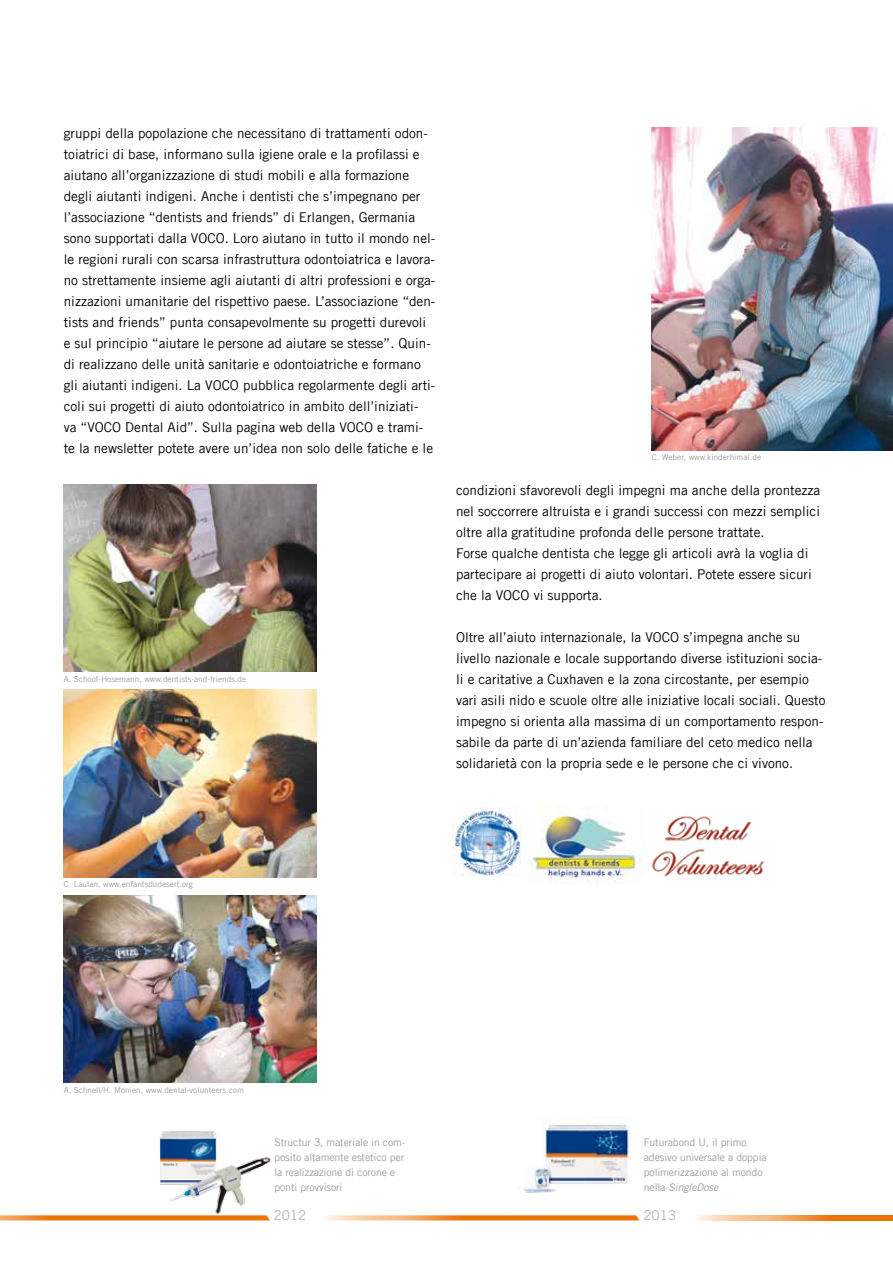
<style>
.page{position:relative;width:893px;height:1263px;background:#fff}
.page>*{position:absolute;margin:0;border:0;box-sizing:border-box;transform-origin:0 0}
.t1{font:13.5px/21px "Trade Gothic LT Com";color:#000}
.t2{font:13.5px "Trade Gothic LT Com";color:#b1b3b4}
.t3{font:10.5px/15px "Trade Gothic LT Com";letter-spacing:-.01em;color:#9c9e9f}
.t4{font:8.25px "Trade Gothic LT Com";color:#9c9e9f}
.s1{font-style:italic}
</style>
<div class="page">
<img style="left:523px;top:1121px;width:107px;height:72px">
<img style="left:160px;top:1131px;width:111px;height:83px">
<svg style="left:326px;top:1215px;width:313px;height:5px;background:#f19948"></svg>
<img style="left:652px;top:128px;width:241px;height:322px">
<svg style="left:696px;top:1215px;width:197px;height:5px"></svg>
<img style="left:64px;top:484px;width:253px;height:188px">
<img style="left:64px;top:690px;width:253px;height:187px">
<img style="left:64px;top:895px;width:253px;height:188px">
<svg style="left:0;top:1215px;width:270px;height:5px"></svg>
<img style="left:524px;top:806px;width:119px;height:76px">
<img style="left:452px;top:807px;width:69px;height:69px">
<img style="left:652px;top:816px;width:112px;height:61px">
<p class="t1" style="left:64px;top:123px;width:373px">gruppi della popolazione che necessitano di trattamenti odon&shy;toiatrici di base, informano sulla igiene orale e la profilassi e aiutano all’organizzazione di studi mobili e alla formazione degli aiutanti indigeni. Anche i dentisti che s’impegnano per l’associazione “dentists and friends” di Erlangen, Germania sono supportati dalla VOCO. Loro aiutano in tutto il mondo nel&shy;le regioni rurali con scarsa infrastruttura odontoiatrica e lavora&shy;no strettamente insieme agli aiutanti di altri professioni e orga&shy;nizzazioni umanitarie del rispettivo paese. L’associazione “den&shy;tists and friends” punta consapevolmente su progetti durevoli e sul principio “aiutare le persone ad aiutare se stesse”. Quin&shy;di realizzano delle unità sanitarie e odontoiatriche e formano gli aiutanti indigeni. La VOCO pubblica regolarmente degli arti&shy;coli sui progetti di aiuto odontoiatrico in ambito dell’iniziati-<br>va “VOCO Dental Aid”. Sulla pagina web della VOCO e trami&shy;te la newsletter potete avere un’idea non solo delle fatiche e le</p>
<p class="t4" style="left:64px;top:674px;width:184px">A. Schoof-Hosemann, www.dentists-and-friends.de</p>
<p class="t4" style="left:652px;top:452px;width:111px">C. Weber, www.kinderhimal.de</p>
<p class="t1" style="left:456px;top:480px;width:366px">condizioni sfavorevoli degli impegni ma anche della prontezza nel soccorrere altruista e i grandi successi con mezzi semplici oltre alla gratitudine profonda delle persone trattate.<br>Forse qualche dentista che legge gli articoli avrà la voglia di partecipare ai progetti di aiuto volontari. Potete essere sicuri che la VOCO vi supporta.</p>
<p class="t1" style="left:456px;top:627px;width:371px">Oltre all’aiuto internazionale, la VOCO s’impegna anche su livello nazionale e locale supportando diverse istituzioni socia&shy;li e caritative a Cuxhaven e la zona circostante, per esempio vari asili nido e scuole oltre alle iniziative locali sociali. Questo impegno si orienta alla massima di un comportamento respon&shy;sabile da parte di un’azienda familiare del ceto medico nella solidarietà con la propria sede e le persone che ci vivono.</p>
<p class="t4" style="left:64px;top:879px;width:131px">C. Laulan, www.enfantsdudesert.org</p>
<p class="t4" style="left:64px;top:1085px;width:182px">A. Schnell/H. Monien, www.dental-volunteers.com</p>
<p class="t3" style="left:644px;top:1134px;width:124px">Futurabond U, il primo adesivo universale a doppia polimerizzazione al mondo nella <span class="s1">SingleDose</span></p>
<p class="t3" style="left:274px;top:1134px;width:132px">Structur 3, materiale in com&shy;posito altamente estetico per la realizzazione di corone e ponti provvisori</p>
<p class="t2" style="left:273px;top:1207px;width:34px">2012</p>
<p class="t2" style="left:643px;top:1207px;width:34px">2013</p>
</div>
